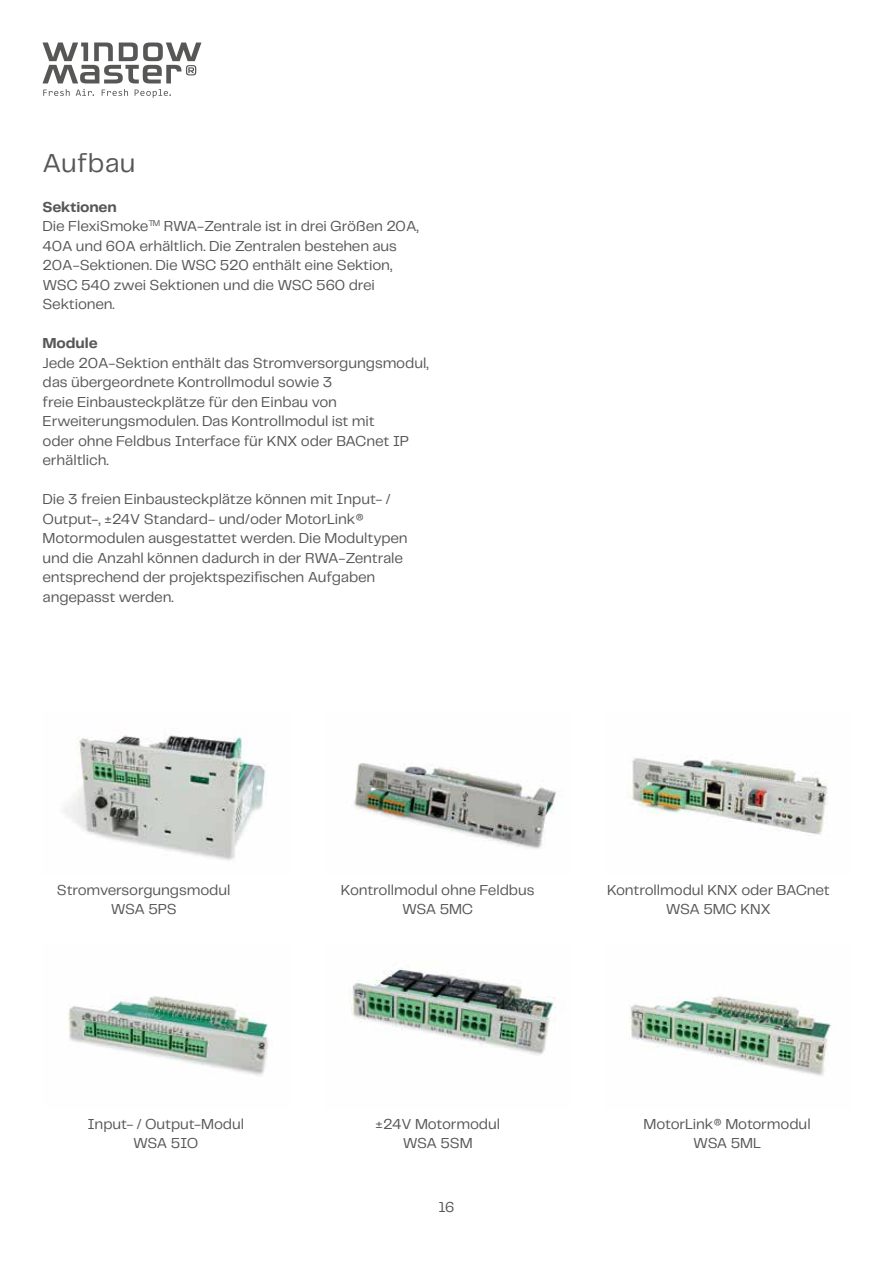
<style>
.page{position:relative;width:893px;height:1263px;background:#fff}
.page>*{position:absolute;margin:0;border:0;box-sizing:border-box;transform-origin:0 0}
.t1{font:27px "Telegraf";letter-spacing:.005em;color:#575756}
.t2{font:15px/19.5px "Telegraf";letter-spacing:-.01em;color:#575756;text-align:center}
.t3{font:700 15px "Telegraf";letter-spacing:-.005em;color:#575756}
.s1{font-weight:700}
</style>
<div class="page">
<svg style="left:43px;top:43px;width:158px;height:40px"></svg>
<svg style="left:43px;top:89px;width:27px;height:7px"></svg>
<svg style="left:76px;top:89px;width:18px;height:7px"></svg>
<svg style="left:102px;top:89px;width:26px;height:7px"></svg>
<svg style="left:135px;top:89px;width:36px;height:9px"></svg>
<img style="left:64px;top:735px;width:202px;height:126px">
<img style="left:353px;top:763px;width:203px;height:87px">
<img style="left:629px;top:758px;width:199px;height:78px">
<img style="left:351px;top:968px;width:205px;height:88px">
<img style="left:629px;top:996px;width:202px;height:80px">
<img style="left:68px;top:996px;width:200px;height:80px">
<h1 class="t1" style="left:43px;top:145px;width:95px">Aufbau</h1>
<p class="t2" style="left:43px;top:197px;width:378px;text-align:left"><span class="s1">Sektionen<br></span>Die FlexiSmoke<sup>™</sup> RWA-Zentrale ist in drei Größen 20A, 40A und 60A erhältlich. Die Zentralen bestehen aus 20A-Sektionen. Die WSC 520 enthält eine Sektion, WSC 540 zwei Sektionen und die WSC 560 drei Sektionen.</p>
<p class="t3" style="left:43px;top:333px;width:57px">Module</p>
<p class="t2" style="left:43px;top:353px;width:388px;text-align:left">Jede 20A-Sektion enthält das Stromversorgungsmodul, das übergeordnete Kontrollmodul sowie 3<br>freie Einbausteckplätze für den Einbau von Erweiterungsmodulen. Das Kontrollmodul ist mit<br>oder ohne Feldbus Interface für KNX oder BACnet IP erhältlich.</p>
<p class="t2" style="left:43px;top:489px;width:367px;text-align:left">Die 3 freien Einbausteckplätze können mit Input- / Output-, ±24V Standard- und/oder MotorLink® Motormodulen ausgestattet werden. Die Modultypen und die Anzahl können dadurch in der RWA-Zentrale entsprechend der projektspezifischen Aufgaben angepasst werden.</p>
<p class="t2" style="left:57px;top:879px;width:175px">Stromversorgungsmodul<br>WSA 5PS</p>
<p class="t2" style="left:341px;top:879px;width:195px">Kontrollmodul ohne Feldbus<br>WSA 5MC</p>
<p class="t2" style="left:607px;top:879px;width:224px">Kontrollmodul KNX oder BACnet<br>WSA 5MC KNX</p>
<p class="t2" style="left:87px;top:1113px;width:158px">Input- / Output-Modul<br>WSA 5IO</p>
<p class="t2" style="left:375px;top:1113px;width:126px">±24V Motormodul<br>WSA 5SM</p>
<p class="t2" style="left:644px;top:1113px;width:169px">MotorLink® Motormodul<br>WSA 5ML</p>
<p class="t2" style="left:439px;top:1197px;width:17px">16</p>
</div>
